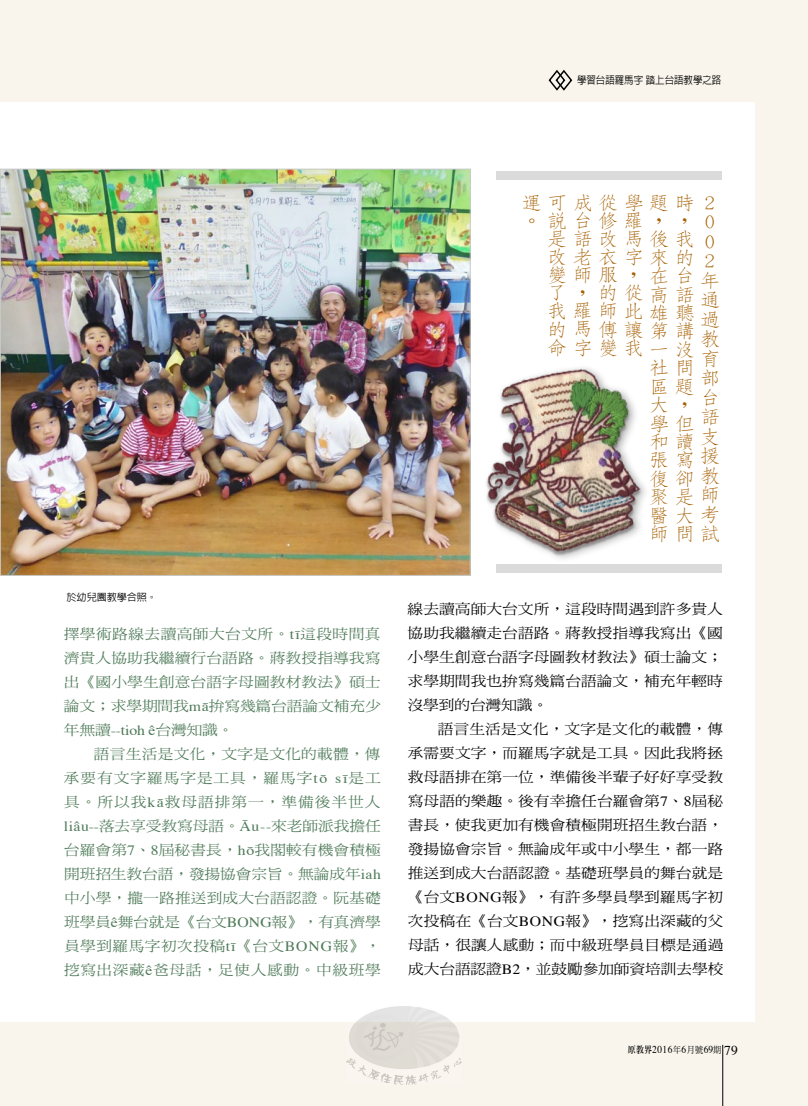
<style>
.page{position:relative;width:808px;height:1106px;background:#f9f5ec}
.page>*{position:absolute;margin:0;border:0;box-sizing:border-box;transform-origin:0 0}
.t1{font:300 18.9px/19.5px "AR Fang Song B5 HK";color:#a76000;scale:1.11 1}
.t2{font:14.1px/24px "DF Ming Std W5";color:#000;text-align:justify;scale:1.11 1}
.t3{font:14.1px/24px "DF Ming Std W5";letter-spacing:.005em;color:#4e7a58;text-align:justify;scale:1.11 1}
.t4{font:10.5px "Times";letter-spacing:.05em;color:#000;scale:.9 1}
.t5{font:500 10.5px "AR Hei B5";color:#000;scale:.9 1}
.t6{font:500 10.2px "AR Hei B5";letter-spacing:-.01em;color:#000}
.s1{font-family:"Times"}
.s2{font-family:"AR Ming B5";font-weight:800;font-size:9px}
.s3{font-family:"DF Ming Std W5";font-size:9px}
.s4{font-size:13.5px}
</style>
<div class="page">
<div style="left:0;top:102px;width:755px;height:920px;background:#fff"></div>
<hr style="left:722px;top:1044px;width:1px;height:62px;background:#000">
<svg style="left:548px;top:69px;width:25px;height:22px"></svg>
<img style="left:2px;top:171px;width:467px;height:403px">
<div style="left:496px;top:563px;width:226px;height:9px;background:#dbdbdb"></div>
<div style="left:496px;top:171px;width:226px;height:9px;background:#dbdbdb"></div>
<div style="left:482px;top:364px;width:169px;height:200px;background:#fff"></div>
<img style="left:486px;top:367px;width:158px;height:192px">
<img style="left:347px;top:1006px;width:114px;height:78px">
<p class="t5" style="left:577px;top:75px;width:162px">學習台語羅馬字踏上台語教學之路</p>
<p class="t6" style="left:67px;top:591px;width:92px">於幼兒園教學合照。</p>
<p class="t3" style="left:64px;top:622px;width:287px">擇學術路線去讀高師大台文所。<span class="s1">tī</span>這段時間真濟貴人協助我繼續行台語路。蔣教授指導我寫出《國小學生創意台語字母圖教材教法》碩士論文；求學期間我<span class="s1">mā</span>拚寫幾篇台語論文補充少年無讀<span class="s1">--tioh ê</span>台灣知識。</p>
<p class="t3" style="left:64px;top:742px;width:287px;text-indent:30px">語言生活是文化，文字是文化的載體，傳承要有文字羅馬字是工具，羅馬字<span class="s1">tō sī</span>是工具。所以我<span class="s1">kā</span>救母語排第一，準備後半世人<span class="s1">liâu--</span>落去享受教寫母語。<span class="s1">Āu--</span>來老師派我擔任台羅會第<span class="s1">7</span>、<span class="s1">8</span>屆秘書長，<span class="s1">hō</span>我閣較有機會積極開班招生教台語，發揚協會宗旨。無論成年<span class="s1">iah</span>中小學，攏一路推送到成大台語認證。阮基礎班學員<span class="s1">ê</span>舞台就是《台文<span class="s1">BONG</span>報》，有真濟學員學到羅馬字初次投稿<span class="s1">tī</span>《台文<span class="s1">BONG</span>報》，挖寫出深藏<span class="s1">ê</span>爸母話，足使人感動。中級班學</p>
<h1 class="t1" style="left:521px;top:193px;width:156px;line-height:18px">運可成從學題時。</h1>
<h1 class="t1" style="left:649px;top:193px;width:65px;text-align:right">2<br>0<br>0<br>2<br>年<br>通<br>過<br>教<br>育<br>部<br>台<br>語<br>支<br>援<br>教<br>師<br>醫大考</h1>
<h1 class="t1" style="left:649px;top:524px;width:65px">師問試</h1>
<h1 class="t1" style="left:547px;top:211px;width:134px;line-height:18.1px">說台<br>是語改馬後我改老衣字來的變師服，<br>了<br>我羅師此雄聽的馬傅讓<br>命字變我</h1>
<h1 class="t1" style="left:598px;top:211px;width:58px">修羅，</h1>
<h1 class="t1" style="left:674px;top:211px;width:12px">，</h1>
<h1 class="t1" style="left:649px;top:266px;width:40px">在台</h1>
<h1 class="t1" style="left:649px;top:322px;width:42px;line-height:18.5px">第講一沒社問區題大，學但和讀張寫復卻聚是</h1>
<h1 class="t1" style="left:598px;top:284px;width:88px">的從高語</h1>
<h1 class="t1" style="left:572px;top:283px;width:12px">，</h1>
<p class="t2" style="left:408px;top:596px;width:286px">線去讀高師大台文所，這段時間遇到許多貴人協助我繼續走台語路。蔣教授指導我寫出《國小學生創意台語字母圖教材教法》碩士論文；求學期間我也拚寫幾篇台語論文，補充年輕時沒學到的台灣知識。</p>
<p class="t2" style="left:408px;top:716px;width:286px;text-indent:30px">語言生活是文化，文字是文化的載體，傳承需要文字，而羅馬字就是工具。因此我將拯救母語排在第一位，準備後半輩子好好享受教寫母語的樂趣。後有幸擔任台羅會第<span class="s1">7</span>、<span class="s1">8</span>屆秘書長，使我更加有機會積極開班招生教台語，發揚協會宗旨。無論成年或中小學生，都一路推送到成大台語認證。基礎班學員的舞台就是《台文<span class="s1">BONG</span>報》，有許多學員學到羅馬字初次投稿在《台文<span class="s1">BONG</span>報》，挖寫出深藏的父母話，很讓人感動；而中級班學員目標是通過成大台語認證<span class="s1">B2</span>，並鼓勵參加師資培訓去學校</p>
<p class="t4" style="left:628px;top:1039px;width:124px"><span class="s2">原教界</span>2016<span class="s3">年</span>6<span class="s3">月號</span>69<span class="s3">期</span> <span class="s4">79</span></p>
</div>
